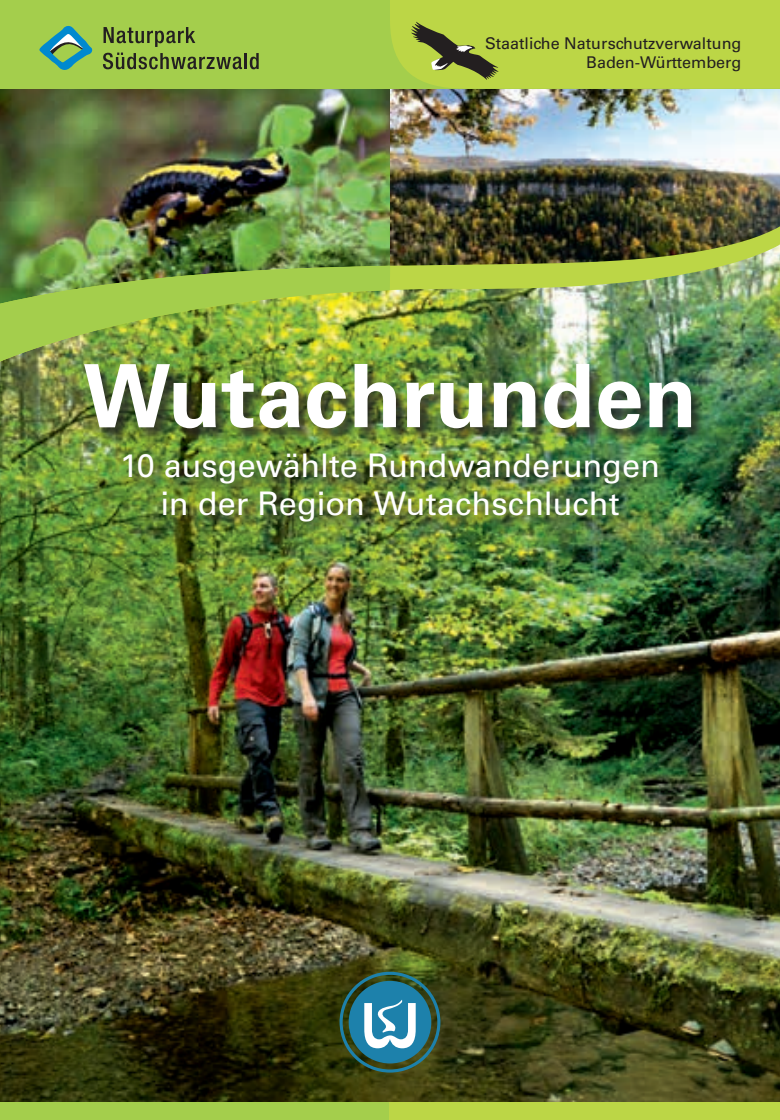
<style>
.page{position:relative;width:780px;height:1120px;background:#fff}
.page>*{position:absolute;margin:0;border:0;box-sizing:border-box;transform-origin:0 0}
.t1{font:700 87.5px "Univers";color:#fff}
.t2{font:32.5px/37.5px "Univers";color:#fff;text-align:center}
.t3{font:16.25px/19.5px "Univers";color:#231f20;text-align:right}
</style>
<div class="page">
<img style="left:0;top:371px;width:780px;height:731px">
<div style="left:0;top:1102px;width:780px;height:18px;background:#a4ce4c"></div>
<img style="left:390px;top:89px;width:390px;height:121px">
<img style="left:0;top:89px;width:390px;height:121px">
<div style="left:0;top:0;width:780px;height:89px;background:#a4ce4c"></div>
<img style="left:0;top:210px;width:780px;height:161px">
<img style="left:0;top:266px;width:390px;height:105px">
<svg style="left:390px;top:0;width:390px;height:89px;background:#b4cd45"></svg>
<div style="left:390px;top:1102px;width:390px;height:18px;background:#bcd646"></div>
<div style="left:85px;top:364px;width:621px;height:171px;background:#231f20;opacity:.75"></div>
<svg style="left:339px;top:971px;width:101px;height:101px;background:#417678"></svg>
<svg style="left:103px;top:27px;width:92px;height:20px"></svg>
<svg style="left:103px;top:53px;width:139px;height:16px"></svg>
<hr style="left:244px;top:53px;width:3px;height:16px;background:#231f20">
<svg style="left:250px;top:53px;width:9px;height:16px"></svg>
<svg style="left:39px;top:26px;width:54px;height:44px"></svg>
<p class="t3" style="left:485px;top:33px;width:258px">Staatliche Naturschutzverwaltung<br>Baden-Württemberg</p>
<h1 class="t1" style="left:83px;top:345px;width:615px">Wutachrunden</h1>
<p class="t2" style="left:120px;top:447px;width:541px">10 ausgewählte Rundwanderungen in der Region Wutachschlucht</p>
</div>
